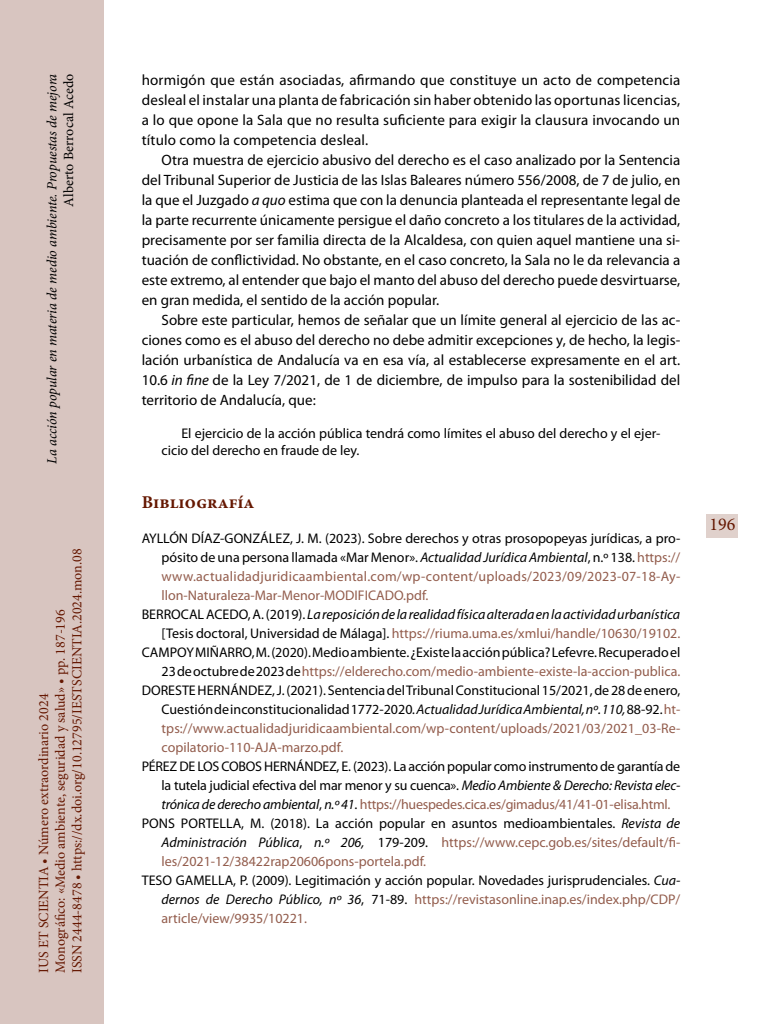
<style>
.page{position:relative;width:768px;height:1024px;background:#fff}
.page>*{position:absolute;margin:0;border:0;box-sizing:border-box;transform-origin:0 0}
.t1{font:700 18px "Minion Pro";color:#651701}
.t2{font:18px "Minion Pro";color:#651701}
.t3{font:15px/20px "Myriad Pro";color:#000;text-align:justify}
.t4{font:14px/17px "Myriad Pro";color:#000}
.t5{font:14px "Myriad Pro";color:#935d4d}
.t6{font:14px/16.8px "Minion Pro";color:#651701}
.t7{font:italic 14px "Myriad Pro";color:#000}
.t8{font:14px "Myriad Pro";letter-spacing:.02em;color:#935d4d}
.t9{font:italic 14px "Minion Pro";letter-spacing:-.005em;color:#000}
.t10{font:14px "Minion Pro";letter-spacing:.005em;color:#000}
.s1{font-style:italic}
.s2{color:#935d4d}
.s3{font-style:normal}
.s4{color:#000}
.s5{font-style:italic;color:#000}
</style>
<div class="page">
<div style="left:0;top:0;width:103px;height:1024px;background:#d8c5c0"></div>
<div style="left:707px;top:514px;width:31px;height:24px;background:#e0d1cc"></div>
<p class="t9" style="left:42px;top:464px;width:391px;rotate:-90deg">La acción popular en materia de medio ambiente. Propuestas de mejora</p>
<p class="t10" style="left:59px;top:207px;width:134px;rotate:-90deg">Alberto Berrocal Acedo</p>
<p class="t6" style="left:35px;top:973px;width:426px;rotate:-90deg">IUS ET SCIENTIA • Número extraordinario 2024<br>Monográfico: «Medio ambiente, seguridad y salud» • pp. 187-196<br>ISSN 2444-8478 • https://dx.doi.org/10.12795/IESTSCIENTIA.2024.mon.08</p>
<p class="t3" style="left:142px;top:70px;width:540px">hormigón que están asociadas, afirmando que constituye un acto de competencia desleal el instalar una planta de fabricación sin haber obtenido las oportunas licencias, a lo que opone la Sala que no resulta suficiente para exigir la clausura invocando un título como la competencia desleal.</p>
<p class="t3" style="left:142px;top:150px;width:540px;text-indent:20px">Otra muestra de ejercicio abusivo del derecho es el caso analizado por la Sentencia del Tribunal Superior de Justicia de las Islas Baleares número 556/2008, de 7 de julio, en la que el Juzgado <span class="s1">a quo</span> estima que con la denuncia planteada el representante legal de la parte recurrente únicamente persigue el daño concreto a los titulares de la actividad, precisamente por ser familia directa de la Alcaldesa, con quien aquel mantiene una si&shy;tuación de conflictividad. No obstante, en el caso concreto, la Sala no le da relevancia a este extremo, al entender que bajo el manto del abuso del derecho puede desvirtuarse, en gran medida, el sentido de la acción popular.</p>
<p class="t3" style="left:142px;top:310px;width:540px;text-indent:20px">Sobre este particular, hemos de señalar que un límite general al ejercicio de las ac&shy;ciones como es el abuso del derecho no debe admitir excepciones y, de hecho, la legis&shy;lación urbanística de Andalucía va en esa vía, al establecerse expresamente en el art.<br>10.6 <span class="s1">in fine</span> de la Ley 7/2021, de 1 de diciembre, de impulso para la sostenibilidad del territorio de Andalucía, que:</p>
<p class="t4" style="left:162px;top:425px;width:500px;text-indent:20px">El ejercicio de la acción pública tendrá como límites el abuso del derecho y el ejer&shy;cicio del derecho en fraude de ley.</p>
<p class="t1" style="left:142px;top:490px;width:114px">Bibliografía</p>
<p class="t4" style="left:142px;top:530px;width:540px">AYLLÓN DÍAZ-GONZÁLEZ, J. M. (2023). Sobre derechos y otras prosopopeyas jurídicas, a pro-</p>
<p class="t4" style="left:162px;top:549px;width:520px">pósito de una persona llamada «Mar Menor». <span class="s1">Actualidad Jurídica Ambiental</span>, n.º 138. <span class="s2">https://</span></p>
<p class="t8" style="left:162px;top:569px;width:520px">www.actualidadjuridicaambiental.com/wp-content/uploads/2023/09/2023-07-18-Ay-</p>
<p class="t5" style="left:162px;top:588px;width:268px">llon-Naturaleza-Mar-Menor-MODIFICADO.pdf.</p>
<p class="t7" style="left:142px;top:607px;width:540px"><span class="s3">BERROCAL ACEDO, A. (2019).</span> La reposición de la realidad física alterada en la actividad urbanística</p>
<p class="t5" style="left:162px;top:626px;width:520px"><span class="s4">[Tesis doctoral, Universidad de Málaga].</span> https://riuma.uma.es/xmlui/handle/10630/19102.</p>
<p class="t4" style="left:142px;top:644px;width:540px">CAMPOY MIÑARRO, M. (2020). Medio ambiente. ¿Existe la acción pública? Lefevre. Recuperado el</p>
<p class="t5" style="left:162px;top:664px;width:520px"><span class="s4">23 de octubre de 2023 de</span> https://elderecho.com/medio-ambiente-existe-la-accion-publica.</p>
<p class="t4" style="left:142px;top:682px;width:540px">DORESTE HERNÁNDEZ, J. (2021). Sentencia del Tribunal Constitucional 15/2021, de 28 de enero,</p>
<p class="t4" style="left:162px;top:701px;width:520px">Cuestión de inconstitucionalidad 1772-2020<span class="s1">.Actualidad Jurídica Ambiental, nº. 110,</span> 88-92. <span class="s2">ht-</span></p>
<p class="t5" style="left:162px;top:721px;width:520px">tps://www.actualidadjuridicaambiental.com/wp-content/uploads/2021/03/2021_03-Re-</p>
<p class="t5" style="left:162px;top:740px;width:183px">copilatorio-110-AJA-marzo.pdf.</p>
<p class="t4" style="left:142px;top:758px;width:540px">PÉREZ DE LOS COBOS HERNÁNDEZ, E. (2023). La acción popular como instrumento de garantía de</p>
<p class="t4" style="left:162px;top:777px;width:520px">la tutela judicial efectiva del mar menor y su cuenca». <span class="s1">Medio Ambiente &amp; Derecho: Revista elec-</span></p>
<p class="t5" style="left:162px;top:797px;width:510px"><span class="s5">trónica de derecho ambiental</span><span class="s4">,</span> <span class="s5">n.º 41</span><span class="s4">.</span> https://huespedes.cica.es/gimadus/41/41-01-elisa.html.</p>
<p class="t4" style="left:142px;top:815px;width:540px">PONS PORTELLA, M. (2018). La acción popular en asuntos medioambientales. <span class="s1">Revista de</span></p>
<p class="t5" style="left:162px;top:835px;width:520px"><span class="s5">Administración Pública</span><span class="s4">,</span> <span class="s5">n.º 206,</span> <span class="s4">179-209.</span> https://www.cepc.gob.es/sites/default/fi-</p>
<p class="t5" style="left:162px;top:854px;width:266px">les/2021-12/38422rap20606pons-portela.pdf.</p>
<p class="t4" style="left:142px;top:872px;width:540px">TESO GAMELLA, P. (2009). Legitimación y acción popular. Novedades jurisprudenciales. <span class="s1">Cua-</span></p>
<p class="t5" style="left:162px;top:892px;width:520px"><span class="s5">dernos de Derecho Público, nº 36</span><span class="s4">, 71-89.</span> https://revistasonline.inap.es/index.php/CDP/</p>
<p class="t5" style="left:162px;top:911px;width:147px">article/view/9935/10221.</p>
<p class="t2" style="left:709px;top:512px;width:27px">196</p>
</div>
